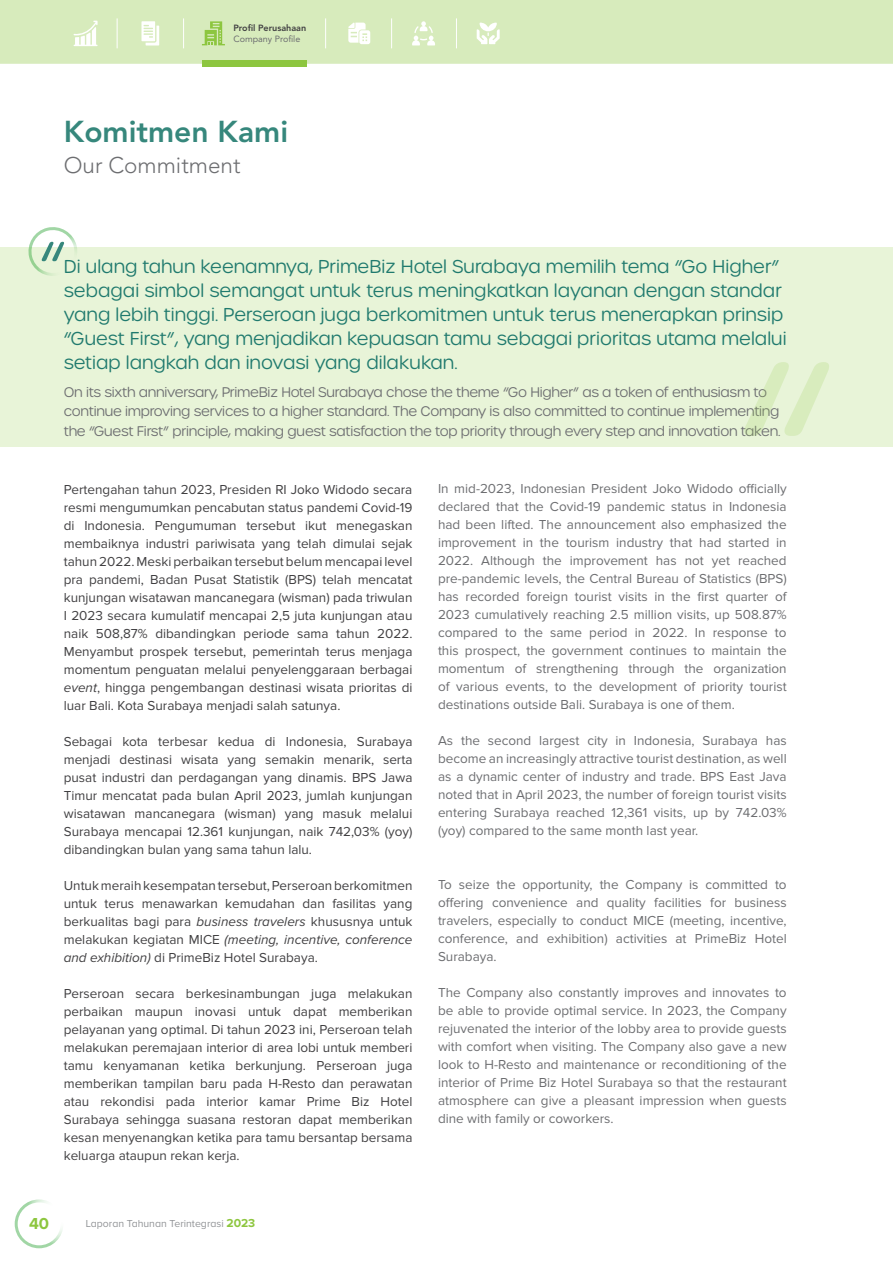
<style>
.page{position:relative;width:893px;height:1263px;background:#fff}
.page>*{position:absolute;margin:0;border:0;box-sizing:border-box;transform-origin:0 0}
.t1{font:800 30px "Avenir LT Std";color:#36877c}
.t2{font:300 22.5px "Avenir LT Std";color:#6d6e71}
.t3{font:300 18px/24px "Urbane Rounded";color:#207a6e}
.t4{font:700 16.5px "Proxima Nova A";color:#8dc63f}
.t5{font:13.5px/18px "Proxima Nova";color:#414042;text-align:justify}
.t6{font:13.5px/18px "Proxima Nova";color:#6d6e71;text-align:justify}
.t7{font:300 13.5px/19.5px "Urbane Rounded";letter-spacing:-.02em;color:#6d6e71}
.t8{font:10.5px "Proxima Nova A";color:#939598}
.t9{font:800 9px "Avenir LT Std";color:#414042}
.t10{font:9px "Avenir LT Std";color:#6d6e71}
.s1{font-style:italic}
.s2{font-weight:700;font-size:12px;color:#8dc63f}
</style>
<div class="page">
<div style="left:15px;top:1199px;width:49px;height:49px;border:3px solid #41ad49;border-radius:50%"></div>
<div style="left:0;top:0;width:893px;height:64px;background:#d7ebbc"></div>
<hr style="left:183px;top:18px;width:1px;height:30px;background:#fff">
<hr style="left:117px;top:18px;width:1px;height:30px;background:#fff">
<hr style="left:325px;top:18px;width:1px;height:30px;background:#fff">
<hr style="left:391px;top:18px;width:1px;height:30px;background:#fff">
<hr style="left:456px;top:18px;width:1px;height:30px;background:#fff">
<svg style="left:74px;top:21px;width:24px;height:25px"></svg>
<svg style="left:141px;top:21px;width:18px;height:25px"></svg>
<svg style="left:202px;top:21px;width:23px;height:24px"></svg>
<svg style="left:348px;top:23px;width:22px;height:21px"></svg>
<svg style="left:412px;top:21px;width:23px;height:24px"></svg>
<svg style="left:477px;top:23px;width:23px;height:21px"></svg>
<div style="left:202px;top:60px;width:105px;height:7px;background:#8dc63f"></div>
<div style="left:0;top:247px;width:893px;height:200px;background:#e8f4d8"></div>
<svg style="left:744px;top:362px;width:85px;height:74px"></svg>
<svg style="left:28px;top:227px;width:49px;height:49px"></svg>
<p class="t9" style="left:233px;top:23px;width:74px">Profil Perusahaan</p>
<p class="t10" style="left:233px;top:34px;width:69px">Company Profile</p>
<h1 class="t1" style="left:64px;top:113px;width:226px">Komitmen Kami</h1>
<h2 class="t2" style="left:64px;top:152px;width:178px">Our Commitment</h2>
<p class="t3" style="left:64px;top:254px;width:724px">Di ulang tahun keenamnya, PrimeBiz Hotel Surabaya memilih tema “Go Higher” sebagai simbol semangat untuk terus meningkatkan layanan dengan standar yang lebih tinggi. Perseroan juga berkomitmen untuk terus menerapkan prinsip “Guest First”, yang menjadikan kepuasan tamu sebagai prioritas utama melalui setiap langkah dan inovasi yang dilakukan.</p>
<p class="t7" style="left:64px;top:382px;width:718px">On its sixth anniversary, PrimeBiz Hotel Surabaya chose the theme “Go Higher” as a token of enthusiasm to continue improving services to a higher standard. The Company is also committed to continue implementing the “Guest First” principle, making guest satisfaction the top priority through every step and innovation taken.</p>
<p class="t5" style="left:64px;top:480px;width:350px">Pertengahan tahun 2023, Presiden RI Joko Widodo secara resmi mengumumkan pencabutan status pandemi Covid-19 di Indonesia. Pengumuman tersebut ikut menegaskan membaiknya industri pariwisata yang telah dimulai sejak tahun 2022. Meski perbaikan tersebut belum mencapai level pra pandemi, Badan Pusat Statistik (BPS) telah mencatat kunjungan wisatawan mancanegara (wisman) pada triwulan I 2023 secara kumulatif mencapai 2,5 juta kunjungan atau naik 508,87% dibandingkan periode sama tahun 2022.<br>Menyambut prospek tersebut, pemerintah terus menjaga momentum penguatan melalui penyelenggaraan berbagai <span class="s1">event</span>, hingga pengembangan destinasi wisata prioritas di luar Bali. Kota Surabaya menjadi salah satunya.</p>
<p class="t5" style="left:64px;top:732px;width:350px">Sebagai kota terbesar kedua di Indonesia, Surabaya menjadi destinasi wisata yang semakin menarik, serta pusat industri dan perdagangan yang dinamis. BPS Jawa Timur mencatat pada bulan April 2023, jumlah kunjungan wisatawan mancanegara (wisman) yang masuk melalui Surabaya mencapai 12.361 kunjungan, naik 742,03% (yoy) dibandingkan bulan yang sama tahun lalu.</p>
<p class="t5" style="left:64px;top:876px;width:350px">Untuk meraih kesempatan tersebut, Perseroan berkomitmen untuk terus menawarkan kemudahan dan fasilitas yang berkualitas bagi para <span class="s1">business travelers</span> khususnya untuk melakukan kegiatan MICE <span class="s1">(meeting, incentive, conference and exhibition)</span> di PrimeBiz Hotel Surabaya.</p>
<p class="t5" style="left:64px;top:984px;width:350px">Perseroan secara berkesinambungan juga melakukan perbaikan maupun inovasi untuk dapat memberikan pelayanan yang optimal. Di tahun 2023 ini, Perseroan telah melakukan peremajaan interior di area lobi untuk memberi tamu kenyamanan ketika berkunjung. Perseroan juga memberikan tampilan baru pada H-Resto dan perawatan atau rekondisi pada interior kamar Prime Biz Hotel Surabaya sehingga suasana restoran dapat memberikan kesan menyenangkan ketika para tamu bersantap bersama keluarga ataupun rekan kerja.</p>
<p class="t4" style="left:29px;top:1214px;width:22px">40</p>
<p class="t8" style="left:86px;top:1217px;width:171px">Laporan Tahunan Terintegrasi <span class="s2">2023</span></p>
<p class="t6" style="left:438px;top:480px;width:350px">In mid-2023, Indonesian President Joko Widodo officially declared that the Covid-19 pandemic status in Indonesia had been lifted. The announcement also emphasized the improvement in the tourism industry that had started in 2022. Although the improvement has not yet reached pre-pandemic levels, the Central Bureau of Statistics (BPS) has recorded foreign tourist visits in the first quarter of 2023 cumulatively reaching 2.5 million visits, up 508.87% compared to the same period in 2022. In response to this prospect, the government continues to maintain the momentum of strengthening through the organization of various events, to the development of priority tourist destinations outside Bali. Surabaya is one of them.</p>
<p class="t6" style="left:438px;top:732px;width:350px">As the second largest city in Indonesia, Surabaya has become an increasingly attractive tourist destination, as well as a dynamic center of industry and trade. BPS East Java noted that in April 2023, the number of foreign tourist visits entering Surabaya reached 12,361 visits, up by 742.03% (yoy) compared to the same month last year.</p>
<p class="t6" style="left:438px;top:876px;width:350px">To seize the opportunity, the Company is committed to offering convenience and quality facilities for business travelers, especially to conduct MICE (meeting, incentive, conference, and exhibition) activities at PrimeBiz Hotel Surabaya.</p>
<p class="t6" style="left:438px;top:984px;width:350px">The Company also constantly improves and innovates to be able to provide optimal service. In 2023, the Company rejuvenated the interior of the lobby area to provide guests with comfort when visiting. The Company also gave a new look to H-Resto and maintenance or reconditioning of the interior of Prime Biz Hotel Surabaya so that the restaurant atmosphere can give a pleasant impression when guests dine with family or coworkers.</p>
</div>
